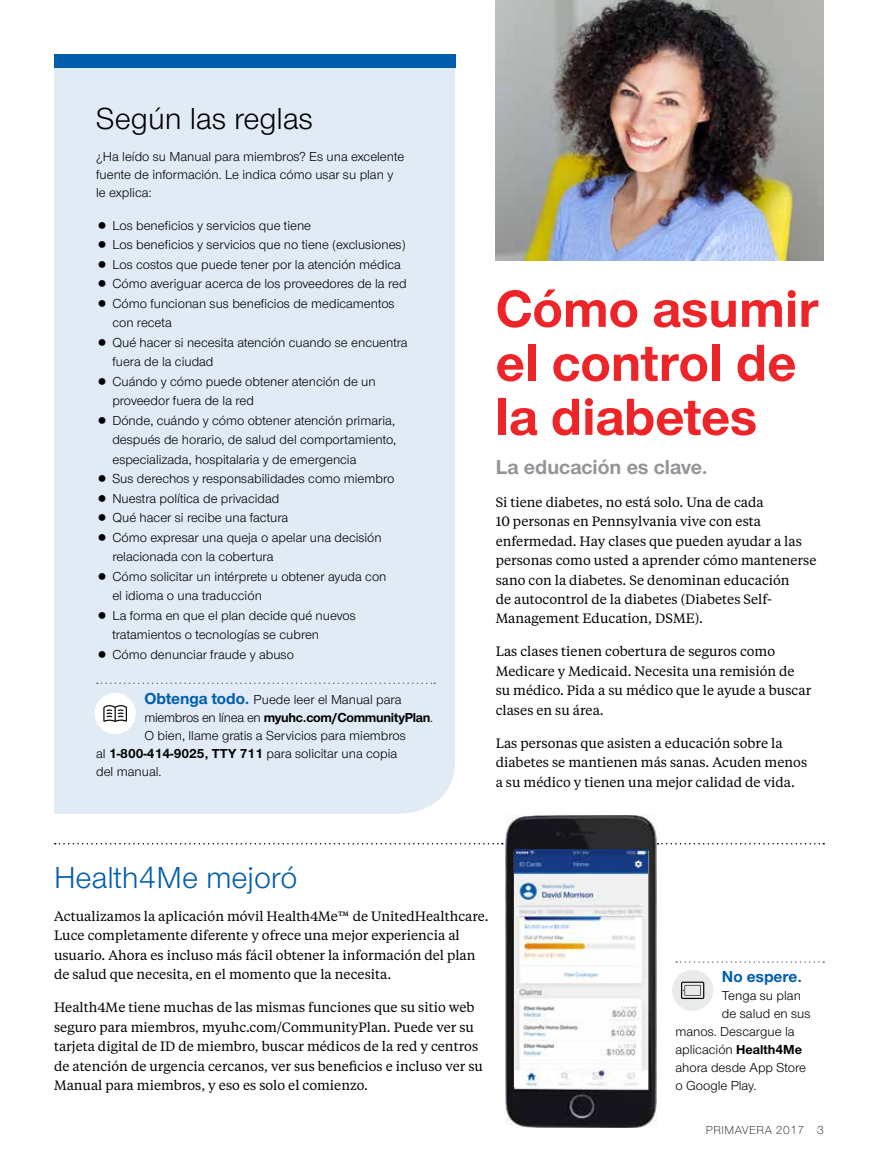
<style>
.page{position:relative;width:878px;height:1161px;background:#fff}
.page>*{position:absolute;margin:0;border:0;box-sizing:border-box;transform-origin:0 0}
.t1{font:700 54px/54px "UHC Sans";color:#ee2528}
.t2{font:31.5px "UHC Sans";color:#005dac}
.t3{font:31.5px "UHC Sans";color:#000}
.t4{font:700 21px "UHC Sans";color:#939598}
.t5{font:700 16.5px "UHC Sans";color:#005dac}
.t6{font:13.5px/19.5px "UHC Sans";color:#000}
.t7{font:13.5px/19.5px "UHC Serif Text";color:#000}
.t8{font:700 13.5px "UHC Sans";letter-spacing:-.02em;color:#000}
.t9{font:300 12px "UHC Sans";letter-spacing:.04em;color:#000}
.s1{font-weight:700;font-size:16.5px;color:#005dac}
.s2{font-weight:400}
.s3{font-weight:700}
</style>
<div class="page">
<img style="left:495px;top:0;width:329px;height:261px">
<div style="left:54px;top:68px;width:401px;height:746px;background:#e1ebf5"></div>
<div style="left:54px;top:54px;width:401px;height:14px;background:#005dac"></div>
<svg style="left:657px;top:843px;width:167px;height:1px"></svg>
<svg style="left:55px;top:843px;width:448px;height:1px"></svg>
<img style="left:505px;top:815px;width:151px;height:313px">
<img style="left:514px;top:849px;width:133px;height:238px">
<svg style="left:97px;top:683px;width:338px;height:1px"></svg>
<div style="left:94px;top:693px;width:42px;height:41px;background:#fff;border-radius:50%"></div>
<svg style="left:103px;top:705px;width:24px;height:17px"></svg>
<svg style="left:676px;top:961px;width:148px;height:2px"></svg>
<div style="left:672px;top:970px;width:41px;height:41px;background:#e9eaea;border-radius:50%"></div>
<svg style="left:681px;top:982px;width:23px;height:17px"></svg>
<h2 class="t3" style="left:96px;top:98px;width:218px">Según las reglas</h2>
<p class="t6" style="left:96px;top:147px;width:309px;line-height:18px">¿Ha leído su Manual para miembros? Es una excelente fuente de información. Le indica cómo usar su plan y le explica:</p>
<p class="t6" style="left:112px;top:215px;width:297px">Los beneficios y servicios que tiene<br>Los beneficios y servicios que no tiene (exclusiones)<br>Los costos que puede tener por la atención médica Cómo averiguar acerca de los proveedores de la red Cómo funcionan sus beneficios de medicamentos con receta<br>Qué hacer si necesita atención cuando se encuentra fuera de la ciudad<br>Cuándo y cómo puede obtener atención de un proveedor fuera de la red<br>Dónde, cuándo y cómo obtener atención primaria, después de horario, de salud del comportamiento, especializada, hospitalaria y de emergencia<br>Sus derechos y responsabilidades como miembro Nuestra política de privacidad<br>Qué hacer si recibe una factura<br>Cómo expresar una queja o apelar una decisión relacionada con la cobertura<br>Cómo solicitar un intérprete u obtener ayuda con<br>el idioma o una traducción<br>La forma en que el plan decide qué nuevos tratamientos o tecnologías se cubren<br>Cómo denunciar fraude y abuso</p>
<p class="t6" style="left:144px;top:689px;width:258px"><span class="s1">Obtenga todo.</span> Puede leer el Manual para</p>
<p class="t8" style="left:144px;top:708px;width:290px"><span class="s2">miembros en línea en</span> myuhc.com/CommunityPlan<span class="s2">.</span></p>
<p class="t6" style="left:144px;top:725px;width:263px">O bien, llame gratis a Servicios para miembros</p>
<p class="t6" style="left:96px;top:743px;width:302px">al <span class="s3">1-800-414-9025, TTY 711</span> para solicitar una copia</p>
<p class="t6" style="left:96px;top:761px;width:67px">del manual.</p>
<h1 class="t1" style="left:495px;top:280px;width:324px">Cómo asumir el control de la diabetes</h1>
<h3 class="t4" style="left:495px;top:452px;width:213px">La educación es clave.</h3>
<p class="t7" style="left:495px;top:491px;width:322px">Si tiene diabetes, no está solo. Una de cada<br>10 personas en Pennsylvania vive con esta enfermedad. Hay clases que pueden ayudar a las personas como usted a aprender cómo mantenerse sano con la diabetes. Se denominan educación<br>de autocontrol de la diabetes (Diabetes Self-Management Education, DSME).</p>
<p class="t7" style="left:495px;top:641px;width:317px">Las clases tienen cobertura de seguros como Medicare y Medicaid. Necesita una remisión de su médico. Pida a su médico que le ayude a buscar clases en su área.</p>
<p class="t7" style="left:495px;top:733px;width:313px">Las personas que asisten a educación sobre la diabetes se mantienen más sanas. Acuden menos a su médico y tienen una mejor calidad de vida.</p>
<h2 class="t2" style="left:54px;top:857px;width:245px">Health4Me mejoró</h2>
<p class="t7" style="left:54px;top:906px;width:436px">Actualizamos la aplicación móvil Health4Me™ de UnitedHealthcare.<br>Luce completamente diferente y ofrece una mejor experiencia al usuario. Ahora es incluso más fácil obtener la información del plan de salud que necesita, en el momento que la necesita.</p>
<p class="t7" style="left:54px;top:997px;width:430px">Health4Me tiene muchas de las mismas funciones que su sitio web seguro para miembros, myuhc.com/CommunityPlan. Puede ver su tarjeta digital de ID de miembro, buscar médicos de la red y centros de atención de urgencia cercanos, ver sus beneficios e incluso ver su Manual para miembros, y eso es solo el comienzo.</p>
<p class="t5" style="left:721px;top:966px;width:82px">No espere.</p>
<p class="t6" style="left:721px;top:986px;width:81px">Tenga su plan</p>
<p class="t6" style="left:721px;top:1004px;width:90px">de salud en sus</p>
<p class="t6" style="left:675px;top:1022px;width:121px">manos. Descargue la</p>
<p class="t6" style="left:675px;top:1040px;width:128px">aplicación <span class="s3">Health4Me</span></p>
<p class="t6" style="left:675px;top:1058px;width:132px">ahora desde App Store</p>
<p class="t6" style="left:675px;top:1076px;width:83px">o Google Play.</p>
<p class="t9" style="left:706px;top:1122px;width:119px">PRIMAVERA 2017 3</p>
</div>
